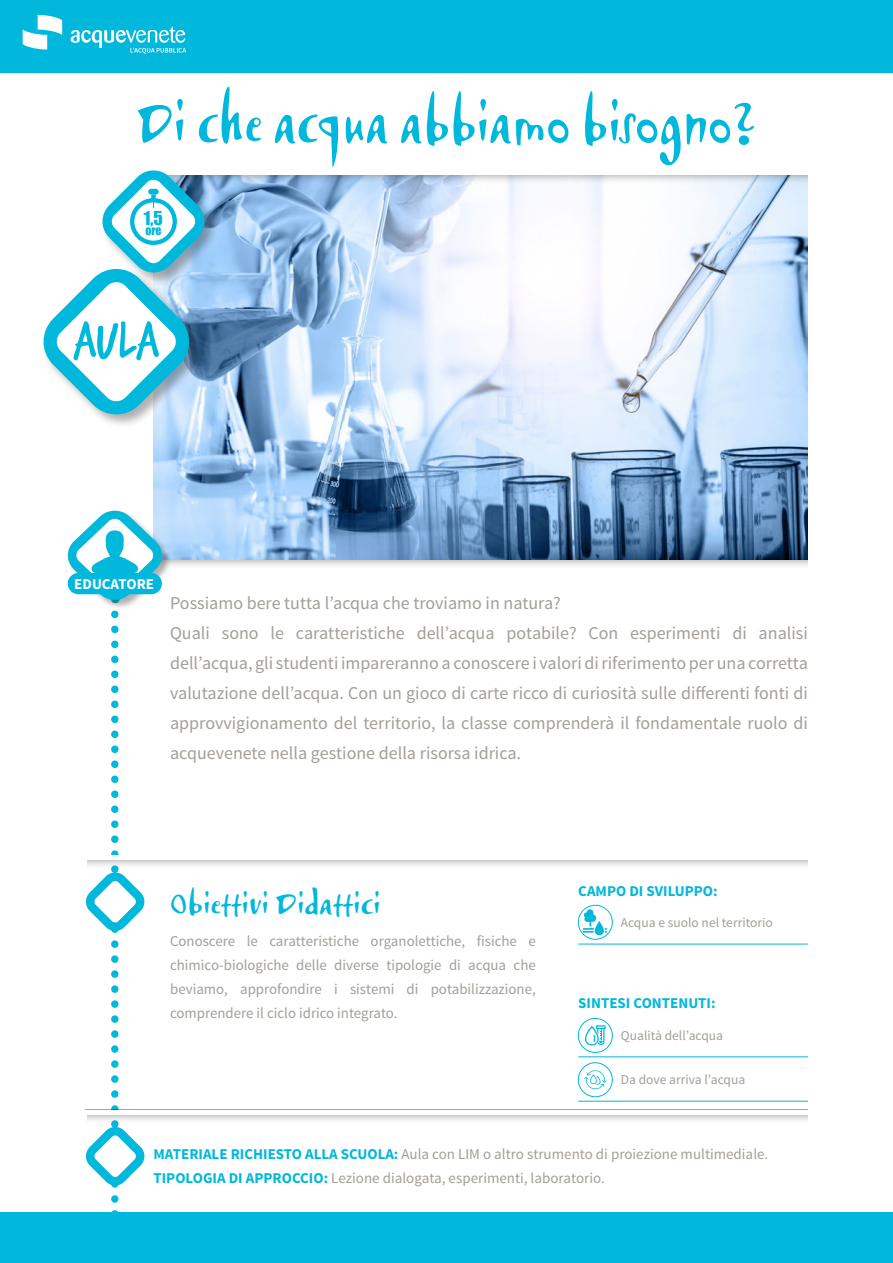
<style>
.page{position:relative;width:893px;height:1263px;background:#fff}
.page>*{position:absolute;margin:0;border:0;box-sizing:border-box;transform-origin:0 0}
.t1{font:57px "Airstream ITC";color:#00b8db;scale:.9 1}
.t2{font:57px "Trash Hand";color:#00b8db}
.t3{font:30px "Airstream ITC";color:#00b8db}
.t4{font:18px/30px "Source Sans Pro";color:#a39e98;text-align:justify}
.t5{font:17.55px "Impact";color:#00b8db}
.t6{font:15px/24px "Source Sans Pro";color:#a39e98;text-align:justify}
.t7{font:700 15px "Source Sans Pro";color:#00b8db}
.t8{font:700 15px "Source Sans Pro";color:#fff}
.t9{font:13.5px "Source Sans Pro";color:#a39e98}
.t10{font:11.7px "Impact";color:#00b8db}
.s1{font-weight:700;color:#00b8db}
</style>
<div class="page">
<div style="left:0;top:1212px;width:893px;height:51px;background:#00b8db"></div>
<div style="left:0;top:0;width:893px;height:72px;background:#00b8db"></div>
<svg style="left:23px;top:15px;width:39px;height:35px"></svg>
<svg style="left:71px;top:27px;width:115px;height:27px"></svg>
<svg style="left:85px;top:614px;width:61px;height:598px"></svg>
<img style="left:172px;top:559px;width:636px;height:7px">
<img style="left:153px;top:187px;width:655px;height:372px">
<img style="left:219px;top:175px;width:589px;height:12px">
<div style="left:42px;top:267px;width:161px;height:162px;background:#231f20;opacity:.35"></div>
<div style="left:101px;top:169px;width:118px;height:118px;background:#231f20;opacity:.35"></div>
<svg style="left:42px;top:170px;width:165px;height:244px"></svg>
<div style="left:148px;top:189px;width:11px;height:6px;background:#00b8db;border-radius:3px"></div>
<div style="left:67px;top:510px;width:105px;height:100px;background:#231f20;opacity:.35"></div>
<svg style="left:67px;top:511px;width:97px;height:92px"></svg>
<svg style="left:578px;top:905px;width:34px;height:33px"></svg>
<div style="left:578px;top:905px;width:35px;height:35px;border:1px solid #00b8db;border-radius:50%"></div>
<svg style="left:584px;top:1070px;width:23px;height:19px"></svg>
<div style="left:578px;top:1062px;width:35px;height:35px;border:1px solid #00b8db;border-radius:50%"></div>
<svg style="left:596px;top:1025px;width:10px;height:4px"></svg>
<svg style="left:585px;top:1026px;width:19px;height:19px"></svg>
<div style="left:578px;top:1018px;width:35px;height:35px;border:1px solid #00b8db;border-radius:50%"></div>
<hr style="left:578px;top:944px;width:230px;height:1px;background:#00b8db">
<hr style="left:578px;top:1056px;width:230px;height:1px;background:#00b8db">
<hr style="left:578px;top:1101px;width:230px;height:1px;background:#00b8db">
<p class="t1" style="left:137px;top:84px;width:690px">Di che acqua abbiamo bisogno?</p>
<p class="t5" style="left:144px;top:204px;width:21px">1,5</p>
<p class="t10" style="left:145px;top:222px;width:18px">ORE</p>
<p class="t2" style="left:74px;top:312px;width:87px">AUlA</p>
<p class="t8" style="left:74px;top:575px;width:81px">EDUCATORE</p>
<p class="t4" style="left:170px;top:588px;width:392px">Possiamo bere tutta l’acqua che troviamo in natura?</p>
<p class="t4" style="left:170px;top:618px;width:639px">Quali sono le caratteristiche dell’acqua potabile? Con esperimenti di analisi dell’acqua, gli studenti impareranno a conoscere i valori di riferimento per una corretta valutazione dell’acqua. Con un gioco di carte ricco di curiosità sulle differenti fonti di approvvigionamento del territorio, la classe comprenderà il fondamentale ruolo di acquevenete nella gestione della risorsa idrica.</p>
<p class="t3" style="left:170px;top:884px;width:212px">Obiettivi Didattici</p>
<p class="t6" style="left:170px;top:929px;width:367px">Conoscere le caratteristiche organolettiche, fisiche e chimico-biologiche delle diverse tipologie di acqua che beviamo, approfondire i sistemi di potabilizzazione, comprendere il ciclo idrico integrato.</p>
<p class="t7" style="left:578px;top:881px;width:141px">CAMPO DI SVILUPPO:</p>
<p class="t9" style="left:621px;top:914px;width:153px">Acqua e suolo nel territorio</p>
<p class="t7" style="left:578px;top:994px;width:139px">SINTESI CONTENUTI:</p>
<p class="t9" style="left:621px;top:1027px;width:104px">Qualità dell’acqua</p>
<p class="t9" style="left:621px;top:1071px;width:126px">Da dove arriva l’acqua</p>
<p class="t6" style="left:153px;top:1142px;width:616px"><span class="s1">MATERIALE RICHIESTO ALLA SCUOLA:</span> Aula con LIM o altro strumento di proiezione multimediale.</p>
<p class="t6" style="left:153px;top:1166px;width:453px"><span class="s1">TIPOLOGIA DI APPROCCIO:</span> Lezione dialogata, esperimenti, laboratorio.</p>
</div>
